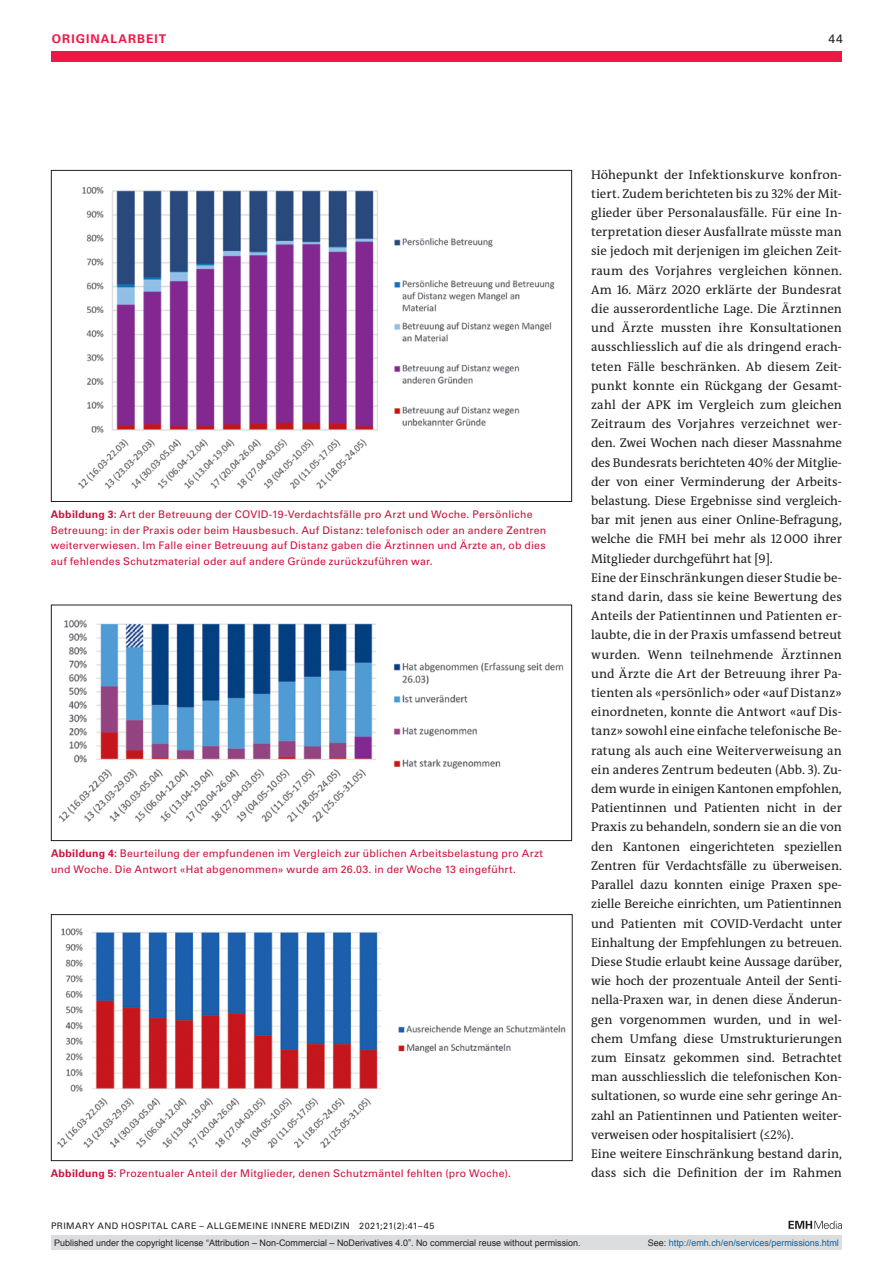
<style>
.page{position:relative;width:893px;height:1263px;background:#fff}
.page>*{position:absolute;margin:0;border:0;box-sizing:border-box;transform-origin:0 0}
.section-pn{font:12.75px/19.2px "The Antiqua B W5 Plain";letter-spacing:-.005em;color:#231f20;text-align:justify}
.t1{font:700 12px "Univers LT Std";color:#ed1845}
.t2{font:12px "Univers LT Std";color:#231f20}
.fig-caption{font:10.5px/15.8px "Univers LT Std";letter-spacing:.025em;color:#cd0f3b}
.t3{font:9px "Arial";color:#231f20}
.t4{font:9px "Univers LT Std";letter-spacing:.045em;color:#231f20}
.t5{font:9px "Arial";color:#0066b3}
.s1{font-weight:700}
.s2{color:#231f20}
</style>
<div class="page">
<div style="left:51px;top:51px;width:791px;height:11px;background:#ed1845"></div>
<svg style="left:788px;top:1221px;width:54px;height:8px"></svg>
<img style="left:78px;top:186px;width:477px;height:303px">
<img style="left:58px;top:619px;width:506px;height:204px">
<div style="left:51px;top:605px;width:521px;height:236px;border:1px solid #231f20"></div>
<img style="left:57px;top:928px;width:509px;height:221px">
<div style="left:51px;top:914px;width:521px;height:247px;border:1px solid #231f20"></div>
<div style="left:51px;top:1235px;width:791px;height:15px;background:#dcdddf"></div>
<p class="t1" style="left:52px;top:31px;width:10px">ORIGINALARBEIT</p>
<p class="t2" style="left:828px;top:31px;width:16px">44</p>
<p class="fig-caption" style="left:51px;top:506px;width:497px"><span class="s1">ABBILDUNG 3:</span> Art der Betreuung der COVID-19-Verdachtsfälle pro Arzt und Woche. Persönliche Betreuung: in der Praxis oder beim Hausbesuch. Auf Distanz: telefonisch oder an andere Zentren weiterverwiesen. Im Falle einer Betreuung auf Distanz gaben die Ärztinnen und Ärzte an, ob dies auf fehlendes Schutzmaterial oder auf andere Gründe zurückzuführen war.</p>
<p class="fig-caption" style="left:51px;top:845px;width:494px"><span class="s1">ABBILDUNG 4:</span> Beurteilung der empfundenen im Vergleich zur üblichen Arbeitsbelastung pro Arzt und Woche. Die Antwort «Hat abgenommen» wurde am 26.03. in der Woche 13 eingeführt.</p>
<p class="fig-caption" style="left:51px;top:1165px;width:462px"><span class="s1">ABBILDUNG 5:</span> Prozentualer Anteil der Mitglieder, denen Schutzmäntel fehlten (pro Woche).</p>
<p class="t4" style="left:51px;top:1220px;width:385px">PRIMARY AND HOSPITAL CARE – ALLGEMEINE INNERE MEDIZIN 2021;21(2):41–45</p>
<p class="section-pn" style="left:591px;top:165px;width:252px">Höhepunkt der Infektionskurve konfron&shy;tiert. Zudem berichteten bis zu 32% der Mit&shy;glieder über Personalausfälle. Für eine In&shy;terpretation dieser Ausfallrate müsste man sie jedoch mit derjenigen im gleichen Zeit&shy;raum des Vorjahres vergleichen können.<br>Am 16. März 2020 erklärte der Bundesrat die ausserordentliche Lage. Die Ärztinnen und Ärzte mussten ihre Konsultationen ausschliesslich auf die als dringend erach&shy;teten Fälle beschränken. Ab diesem Zeit&shy;punkt konnte ein Rückgang der Gesamt&shy;zahl der APK im Vergleich zum gleichen Zeitraum des Vorjahres verzeichnet wer&shy;den. Zwei Wochen nach dieser Massnahme des Bundesrats berichteten 40% der Mitglie&shy;der von einer Verminderung der Arbeits&shy;belastung. Diese Ergebnisse sind vergleich&shy;bar mit jenen aus einer Online-Befragung, welche die FMH bei mehr als 12000 ihrer Mitglieder durchgeführt hat [9].</p>
<p class="section-pn" style="left:591px;top:568px;width:252px">Eine der Einschränkungen dieser Studie be&shy;stand darin, dass sie keine Bewertung des Anteils der Patientinnen und Patienten er&shy;laubte, die in der Praxis umfassend betreut wurden. Wenn teilnehmende Ärztinnen und Ärzte die Art der Betreuung ihrer Pa&shy;tienten als «persönlich» oder «auf Distanz» einordneten, konnte die Antwort «auf Dis&shy;tanz» sowohl eine einfache telefonische Be&shy;ratung als auch eine Weiterverweisung an ein anderes Zentrum bedeuten (Abb. 3). Zu&shy;dem wurde in einigen Kantonen empfohlen, Patientinnen und Patienten nicht in der Praxis zu behandeln, sondern sie an die von den Kantonen eingerichteten speziellen Zentren für Verdachtsfälle zu überweisen.<br>Parallel dazu konnten einige Praxen spe&shy;zielle Bereiche einrichten, um Patientinnen und Patienten mit COVID-Verdacht unter Einhaltung der Empfehlungen zu betreuen.<br>Diese Studie erlaubt keine Aussage darüber, wie hoch der prozentuale Anteil der Senti&shy;nella-Praxen war, in denen diese Änderun&shy;gen vorgenommen wurden, und in wel&shy;chem Umfang diese Umstrukturierungen zum Einsatz gekommen sind. Betrachtet man ausschliesslich die telefonischen Kon&shy;sultationen, so wurde eine sehr geringe An&shy;zahl an Patientinnen und Patienten weiter&shy;verweisen oder hospitalisiert (≤2%).</p>
<p class="section-pn" style="left:591px;top:1144px;width:252px">Eine weitere Einschränkung bestand darin, dass sich die Definition der im Rahmen</p>
<p class="t3" style="left:54px;top:1237px;width:528px">Published under the copyright license “Attribution – Non-Commercial – NoDerivatives 4.0”. No commercial reuse without permission.</p>
<p class="t5" style="left:648px;top:1237px;width:193px"><span class="s2">See:</span> http://emh.ch/en/services/permissions.html</p>
</div>
